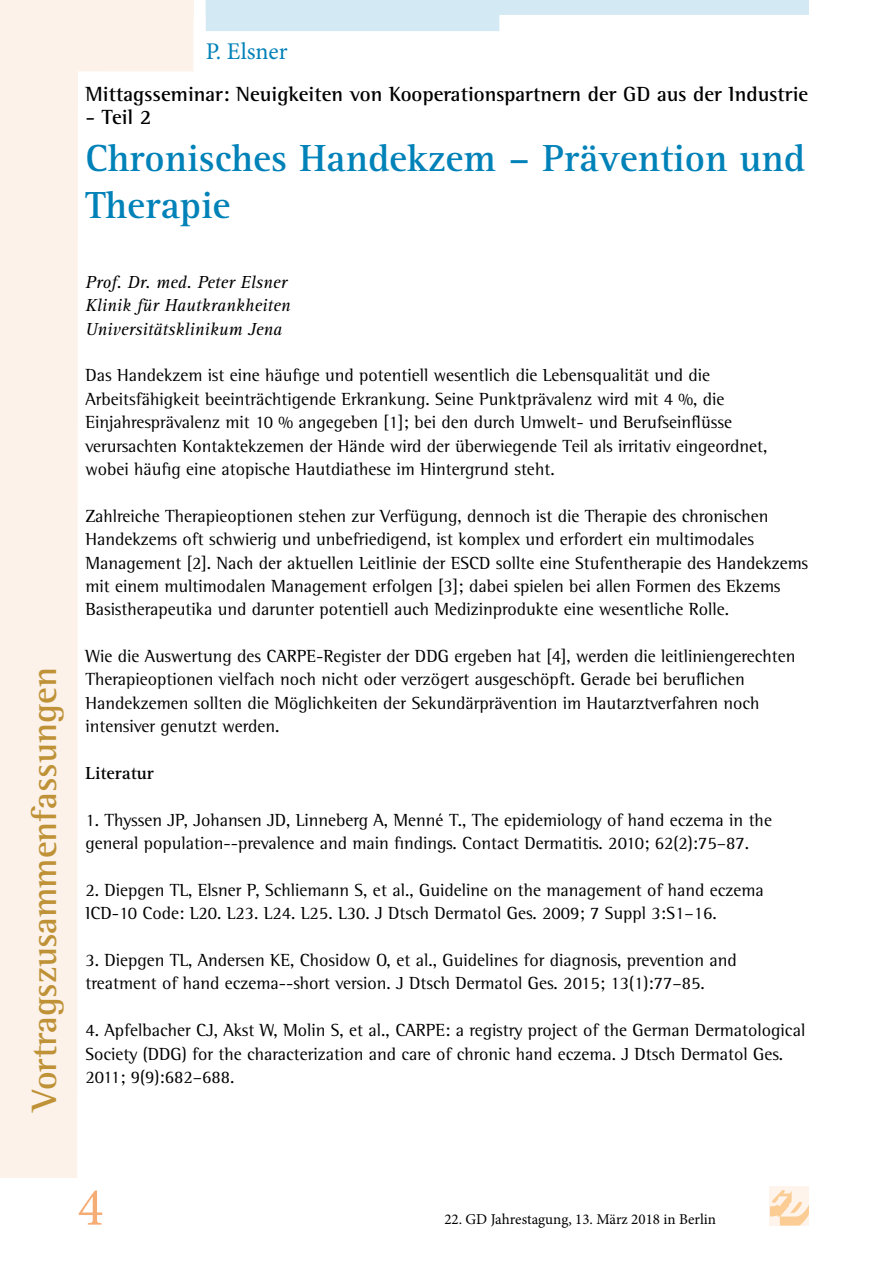
<style>
.page{position:relative;width:893px;height:1263px;background:#fff}
.page>*{position:absolute;margin:0;border:0;box-sizing:border-box;transform-origin:0 0}
.t1{font:54px "Minion Pro";color:#f5ac75}
.t2{font:700 39px/46.8px "Agfa Rotis Serif";color:#0082b8}
.t3{font:700 36px "Agfa Rotis Semi Serif";color:#bf9237}
.t4{font:24px "Minion Pro";color:#0082b8}
.t5{font:700 21px "Agfa Rotis Semi Serif";color:#000}
.t6{font:18px/23.4px "Agfa Rotis Semi Serif";color:#000}
.t7{font:italic 18px/23.4px "Agfa Rotis Serif";color:#000}
.t8{font:700 18px "Agfa Rotis Serif";color:#000}
.t9{font:15px "Minion Pro";color:#000}
</style>
<div class="page">
<div style="left:770px;top:1186px;width:39px;height:39px;background:#fef4eb"></div>
<svg style="left:770px;top:1190px;width:39px;height:35px"></svg>
<svg style="left:0;top:0;width:194px;height:1178px"></svg>
<div style="left:0;top:0;width:193px;height:17px;background:#fcf2ea"></div>
<svg style="left:206px;top:0;width:603px;height:31px"></svg>
<h3 class="t3" style="left:23px;top:1111px;width:445px;rotate:-90deg">Vortragszusammenfassungen</h3>
<h3 class="t4" style="left:206px;top:35px;width:83px">P. Elsner</h3>
<p class="t5" style="left:85px;top:81px;width:724px">Mittagsseminar: Neuigkeiten von Kooperationspartnern der GD aus der Industrie</p>
<p class="t5" style="left:85px;top:105px;width:68px">- Teil 2</p>
<h2 class="t2" style="left:85px;top:135px;width:721px">Chronisches Handekzem – Prävention und<br>Therapie</h2>
<p class="t7" style="left:85px;top:271px;width:207px">Prof. Dr. med. Peter Elsner<br>Klinik für Hautkrankheiten<br>Universitätsklinikum Jena</p>
<p class="t6" style="left:85px;top:364px;width:684px">Das Handekzem ist eine häufige und potentiell wesentlich die Lebensqualität und die Arbeitsfähigkeit beeinträchtigende Erkrankung. Seine Punktprävalenz wird mit 4 %, die Einjahresprävalenz mit 10 % angegeben [1]; bei den durch Umwelt- und Berufseinflüsse verursachten Kontaktekzemen der Hände wird der überwiegende Teil als irritativ eingeordnet, wobei häufig eine atopische Hautdiathese im Hintergrund steht.</p>
<p class="t6" style="left:85px;top:504px;width:724px">Zahlreiche Therapieoptionen stehen zur Verfügung, dennoch ist die Therapie des chronischen Handekzems oft schwierig und unbefriedigend, ist komplex und erfordert ein multimodales Management [2]. Nach der aktuellen Leitlinie der ESCD sollte eine Stufentherapie des Handekzems mit einem multimodalen Management erfolgen [3]; dabei spielen bei allen Formen des Ekzems Basistherapeutika und darunter potentiell auch Medizinprodukte eine wesentliche Rolle.</p>
<p class="t6" style="left:85px;top:644px;width:712px">Wie die Auswertung des CARPE-Register der DDG ergeben hat [4], werden die leitliniengerechten Therapieoptionen vielfach noch nicht oder verzögert ausgeschöpft. Gerade bei beruflichen Handekzemen sollten die Möglichkeiten der Sekundärprävention im Hautarztverfahren noch intensiver genutzt werden.</p>
<p class="t8" style="left:85px;top:762px;width:70px">Literatur</p>
<p class="t6" style="left:85px;top:808px;width:688px">1. Thyssen JP, Johansen JD, Linneberg A, Menné T., The epidemiology of hand eczema in the general population--prevalence and main findings. Contact Dermatitis. 2010; 62(2):75–87.</p>
<p class="t6" style="left:85px;top:878px;width:680px">2. Diepgen TL, Elsner P, Schliemann S, et al., Guideline on the management of hand eczema<br>ICD-10 Code: L20. L23. L24. L25. L30. J Dtsch Dermatol Ges. 2009; 7 Suppl 3:S1–16.</p>
<p class="t6" style="left:85px;top:948px;width:653px">3. Diepgen TL, Andersen KE, Chosidow O, et al., Guidelines for diagnosis, prevention and treatment of hand eczema--short version. J Dtsch Dermatol Ges. 2015; 13(1):77–85.</p>
<p class="t6" style="left:85px;top:1018px;width:721px">4. Apfelbacher CJ, Akst W, Molin S, et al., CARPE: a registry project of the German Dermatological<br>Society (DDG) for the characterization and care of chronic hand eczema. J Dtsch Dermatol Ges.<br>2011; 9(9):682–688.</p>
<h1 class="t1" style="left:78px;top:1171px;width:27px">4</h1>
<p class="t9" style="left:444px;top:1209px;width:273px">22. GD Jahrestagung, 13. März 2018 in Berlin</p>
</div>
